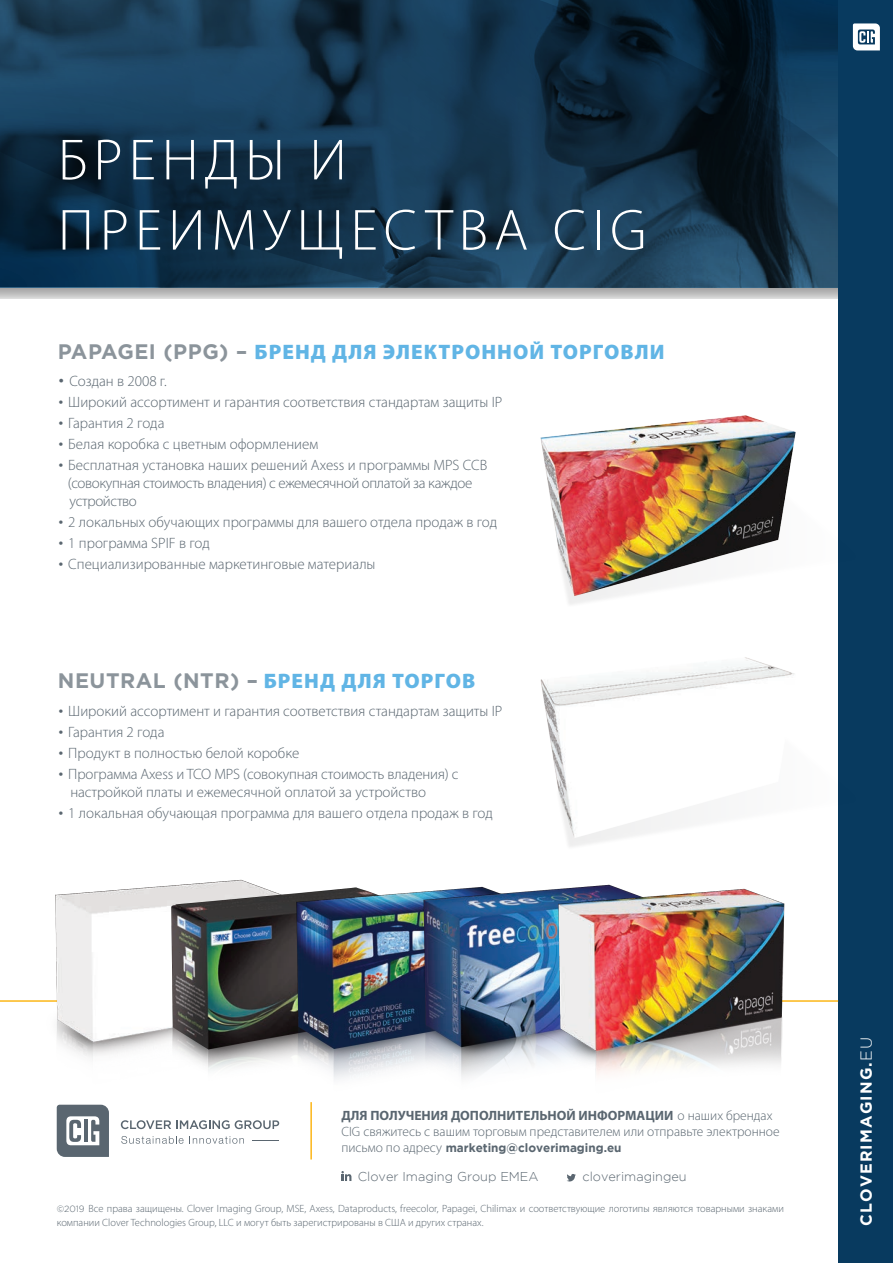
<style>
.page{position:relative;width:893px;height:1263px;background:#fff}
.page>*{position:absolute;margin:0;border:0;box-sizing:border-box;transform-origin:0 0}
.t1{font:300 58.5px/70.2px "Myriad Pro";letter-spacing:.1em;color:#fff}
.t2{font:900 21px "Myriad Pro";letter-spacing:.05em;color:#61b5e5}
.t3{font:700 15.9px "Gotham";letter-spacing:.075em;color:#fff}
.t4{font:700 15.9px "Gotham";color:#fff}
.t5{font:300 15px/18px "Myriad Pro";color:#5a6670}
.t6{font:300 13.5px/16.2px "Myriad Pro";color:#5a6670}
.t7{font:300 12.75px "Gotham";color:#5a6670}
.t8{font:700 12px "Gotham";color:#5a6670}
.t9{font:300 10.5px/13.5px "Myriad Pro";color:#5a6670}
.s1{font-family:"Gotham";font-weight:700;color:rgb(90 102 112/.7)}
.s2{font-family:"Gotham"}
.s3{font-family:"Gotham";font-size:13.5px}
.s4{font-weight:700}
.s5{font-family:"Myriad Pro";font-weight:300;font-size:13.5px}
.s6{font-family:"Gotham";font-size:9px}
.s7{font-weight:300}
</style>
<div class="page">
<svg style="left:0;top:287px;width:838px;height:11px;background:#aeb2b4"></svg>
<svg style="left:0;top:0;width:838px;height:287px;background:#13344c"></svg>
<div style="left:838px;top:0;width:55px;height:1263px;background:#083a5f"></div>
<svg style="left:853px;top:23px;width:27px;height:27px"></svg>
<svg style="left:57px;top:1106px;width:52px;height:51px"></svg>
<svg style="left:121px;top:1136px;width:63px;height:8px"></svg>
<svg style="left:192px;top:1136px;width:52px;height:8px"></svg>
<svg style="left:121px;top:1120px;width:158px;height:9px"></svg>
<svg style="left:252px;top:1140px;width:27px;height:1px"></svg>
<hr style="left:310px;top:1102px;width:2px;height:57px;background:#fcb618">
<img style="left:540px;top:415px;width:256px;height:190px">
<img style="left:540px;top:657px;width:254px;height:190px">
<hr style="left:0;top:1000px;width:838px;height:2px;background:#fcb618">
<img style="left:28px;top:879px;width:219px;height:227px">
<img style="left:151px;top:882px;width:118px;height:221px">
<img style="left:269px;top:887px;width:102px;height:225px">
<img style="left:371px;top:884px;width:244px;height:194px">
<img style="left:532px;top:887px;width:283px;height:191px">
<svg style="left:567px;top:1174px;width:9px;height:7px"></svg>
<svg style="left:341px;top:1171px;width:10px;height:10px"></svg>
<h1 class="t1" style="left:58px;top:126px;width:590px">БРЕНДЫ И<br>ПРЕИМУЩЕСТВА CIG</h1>
<h2 class="t2" style="left:58px;top:339px;width:608px"><span class="s1">PAPAGEI (PPG) –</span> БРЕНД ДЛЯ ЭЛЕКТРОННОЙ ТОРГОВЛИ</h2>
<p class="t5" style="left:58px;top:372px;width:110px"><span class="s2">•</span> Создан в 2008 г.</p>
<p class="t5" style="left:58px;top:393px;width:446px"><span class="s3">•</span> Широкий ассортимент и гарантия соответствия стандартам защиты IP</p>
<p class="t5" style="left:58px;top:414px;width:108px"><span class="s3">•</span> Гарантия 2 года</p>
<p class="t5" style="left:58px;top:435px;width:262px"><span class="s3">•</span> Белая коробка с цветным оформлением</p>
<p class="t5" style="left:68px;top:456px;width:421px;text-indent:-10px"><span class="s3">•</span> Бесплатная установка наших решений Axess и программы MPS ССВ (совокупная стоимость владения) с ежемесячной оплатой за каждое устройство</p>
<p class="t5" style="left:58px;top:513px;width:441px"><span class="s3">•</span> 2 локальных обучающих программы для вашего отдела продаж в год</p>
<p class="t5" style="left:58px;top:534px;width:154px"><span class="s3">•</span> 1 программа SPIF в год</p>
<p class="t5" style="left:58px;top:555px;width:319px"><span class="s3">•</span> Специализированные маркетинговые материалы</p>
<h2 class="t2" style="left:58px;top:669px;width:419px"><span class="s1">NEUTRAL (NTR) –</span> БРЕНД ДЛЯ ТОРГОВ</h2>
<p class="t5" style="left:58px;top:702px;width:446px"><span class="s3">•</span> Широкий ассортимент и гарантия соответствия стандартам защиты IP</p>
<p class="t5" style="left:58px;top:723px;width:108px"><span class="s3">•</span> Гарантия 2 года</p>
<p class="t5" style="left:58px;top:744px;width:243px"><span class="s3">•</span> Продукт в полностью белой коробке</p>
<p class="t5" style="left:70px;top:765px;width:390px;text-indent:-13px"><span class="s3">•</span> Программа Axess и TCO MPS (совокупная стоимость владения) с настройкой платы и ежемесячной оплатой за устройство</p>
<p class="t5" style="left:58px;top:804px;width:437px"><span class="s3">•</span> 1 локальная обучающая программа для вашего отдела продаж в год</p>
<p class="t6" style="left:341px;top:1107px;width:440px"><span class="s4">ДЛЯ ПОЛУЧЕНИЯ ДОПОЛНИТЕЛЬНОЙ ИНФОРМАЦИИ</span> о наших брендах<br>CIG свяжитесь с вашим торговым представителем или отправьте электронное</p>
<p class="t8" style="left:341px;top:1141px;width:282px"><span class="s5">письмо по адресу</span> marketing@cloverimaging.eu</p>
<p class="t7" style="left:358px;top:1170px;width:182px">Clover Imaging Group EMEA</p>
<p class="t7" style="left:582px;top:1170px;width:106px">cloverimagingeu</p>
<p class="t9" style="left:57px;top:1202px;width:729px"><span class="s6">©2019</span> Все права защищены. Clover Imaging Group, MSE, Axess, Dataproducts, freecolor, Papagei, Chilimax и соответствующие логотипы являются товарными знаками компании Clover Technologies Group, LLC и могут быть зарегистрированы в США и других странах.</p>
<p class="t3" style="left:857px;top:1226px;width:191px;rotate:-90deg">CLOVERIMAGING.<span class="s7">EU</span></p>
<p class="t4" style="left:857px;top:1116px;width:79px;rotate:-90deg">GING.<span class="s7">EU</span></p>
</div>
